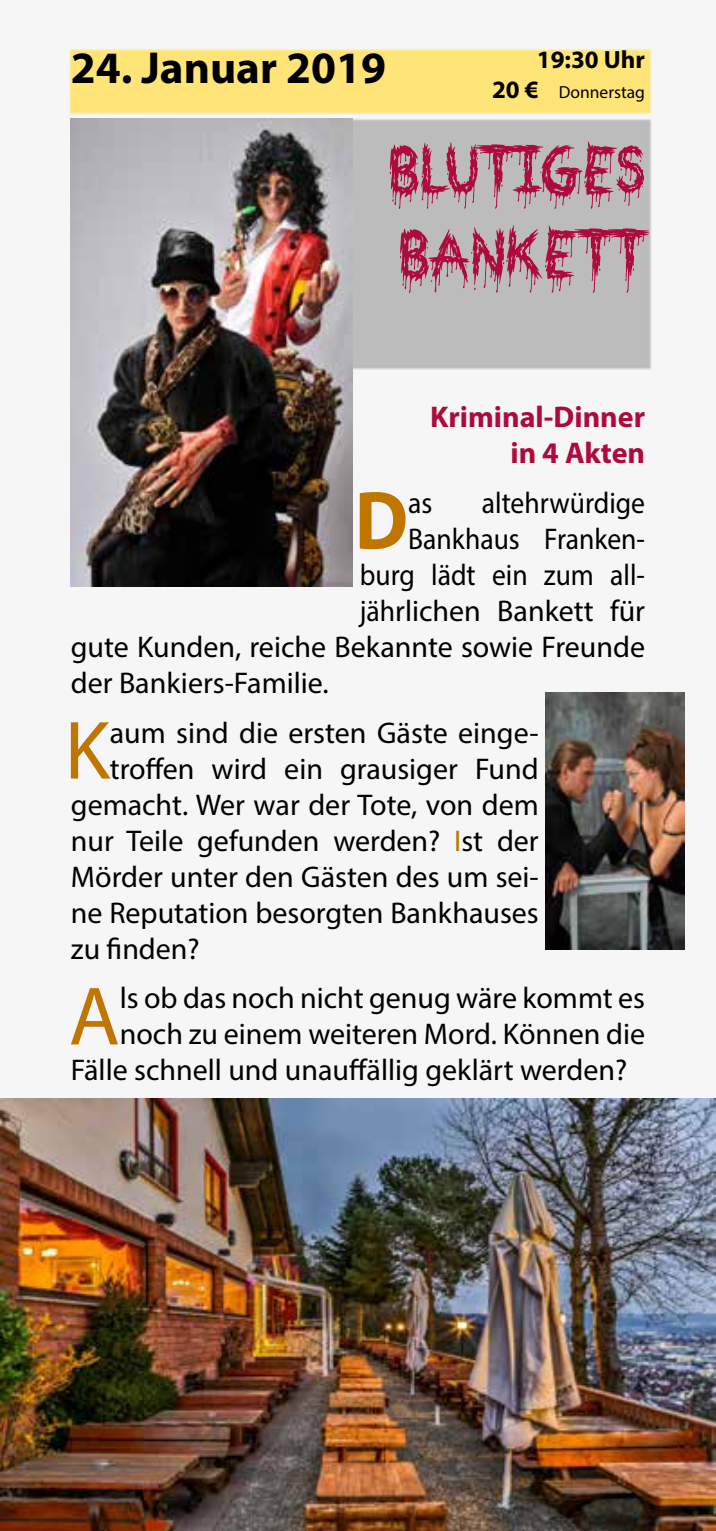
<style>
.page{position:relative;width:716px;height:1531px;background:#fff}
.page>*{position:absolute;margin:0;border:0;box-sizing:border-box;transform-origin:0 0}
.t1{font:83.5px "Myriad Pro";color:#bf7500}
.t2{font:700 83.5px "Myriad Pro";color:#bf7500;scale:.92 1}
.t3{font:70px/84px "Bloodthirsty";color:#ae0a3b}
.t4{font:700 45px "Myriad Pro";color:#000}
.t5{font:30px "Myriad Pro";color:#000}
.t6{font:30px "Myriad Pro";color:#000;scale:.92 1}
.t7{font:700 30px/36px "Myriad Pro";color:#ae0a3b;text-align:right}
.t8{font:700 25px "Myriad Pro";color:#000}
.t9{font:17.5px "Myriad Pro";color:#000}
.s1{font-weight:700;font-size:25px}
.s2{color:#bf7500}
</style>
<div class="page">
<img style="left:69px;top:47px;width:616px;height:903px">
<img style="left:71px;top:119px;width:282px;height:467px">
<img style="left:546px;top:692px;width:138px;height:258px">
<img style="left:0;top:1098px;width:716px;height:433px">
<h3 class="t4" style="left:71px;top:39px;width:317px">24. Januar 2019</h3>
<p class="t8" style="left:537px;top:44px;width:110px">19:30 Uhr</p>
<p class="t9" style="left:492px;top:82px;width:155px"><span class="s1">20 €</span> Donnerstag</p>
<h2 class="t3" style="left:389px;top:130px;width:257px">BLUTIGES<br>BANKETT</h2>
<p class="t7" style="left:430px;top:397px;width:217px">Kriminal-Dinner in 4 Akten</p>
<h1 class="t2" style="left:355px;top:466px;width:60px">D</h1>
<p class="t6" style="left:408px;top:484px;width:28px">as</p>
<p class="t6" style="left:482px;top:484px;width:179px">altehrwürdige</p>
<p class="t6" style="left:408px;top:520px;width:259px">Bankhaus Franken-</p>
<p class="t6" style="left:360px;top:556px;width:310px">burg lädt ein zum all-</p>
<p class="t6" style="left:360px;top:592px;width:312px">jährlichen Bankett für</p>
<p class="t5" style="left:71px;top:628px;width:575px">gute Kunden, reiche Bekannte sowie Freunde</p>
<p class="t5" style="left:71px;top:664px;width:259px">der Bankiers-Familie.</p>
<h1 class="t1" style="left:65px;top:699px;width:47px">K</h1>
<p class="t5" style="left:110px;top:714px;width:430px">aum sind die ersten Gäste einge-</p>
<p class="t5" style="left:110px;top:750px;width:430px">troffen wird ein grausiger Fund</p>
<p class="t5" style="left:71px;top:786px;width:469px">gemacht. Wer war der Tote, von dem</p>
<p class="t5" style="left:71px;top:822px;width:469px">nur Teile gefunden werden? <span class="s2">I</span>st der</p>
<p class="t5" style="left:71px;top:858px;width:469px">Mörder unter den Gästen des um sei-</p>
<p class="t5" style="left:71px;top:894px;width:469px">ne Reputation besorgten Bankhauses</p>
<p class="t5" style="left:71px;top:930px;width:130px">zu finden?</p>
<h1 class="t1" style="left:69px;top:965px;width:53px">A</h1>
<p class="t5" style="left:120px;top:980px;width:527px">ls ob das noch nicht genug wäre kommt es</p>
<p class="t5" style="left:120px;top:1016px;width:527px">noch zu einem weiteren Mord. Können die</p>
<p class="t5" style="left:71px;top:1052px;width:558px">Fälle schnell und unauffällig geklärt werden?</p>
</div>
